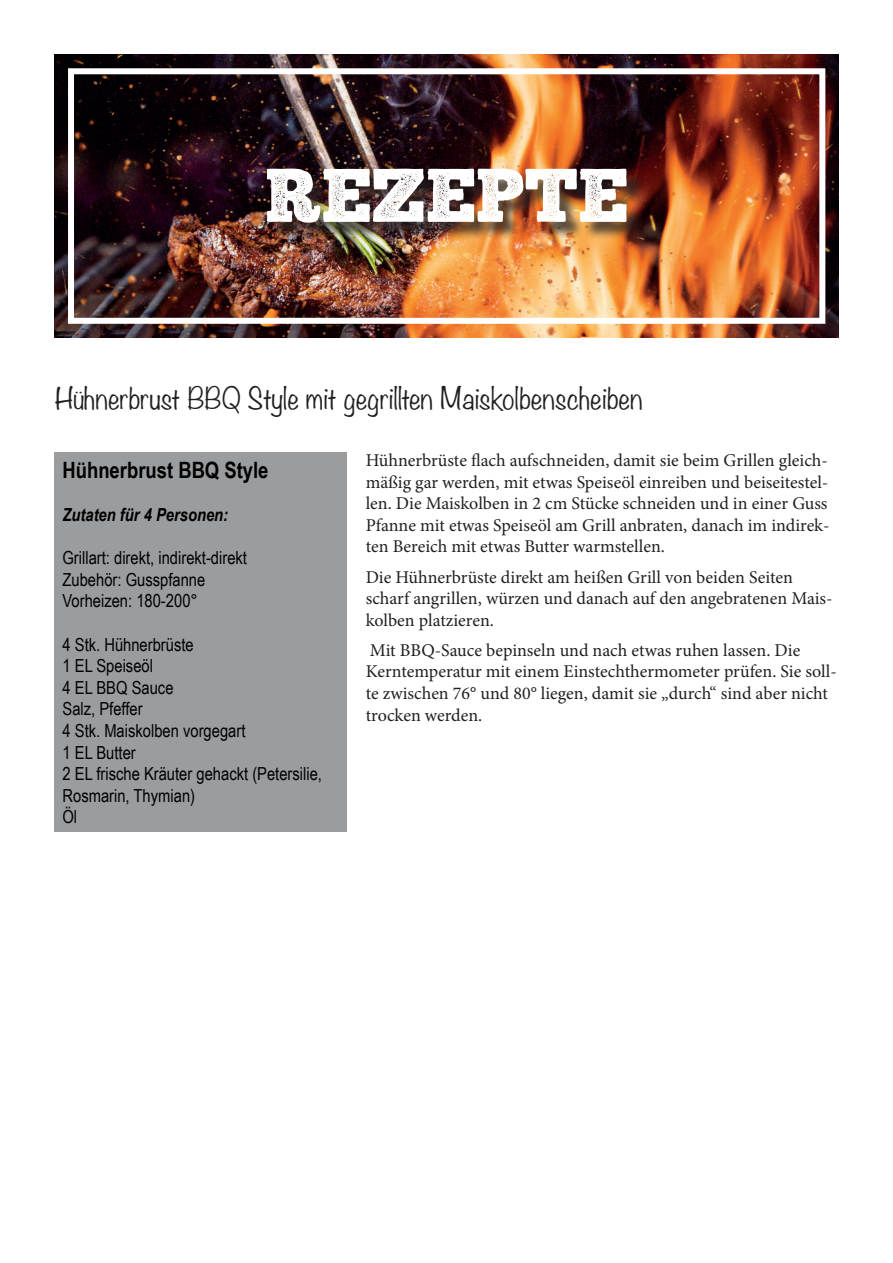
<style>
.page{position:relative;width:893px;height:1263px;background:#fff}
.page>*{position:absolute;margin:0;border:0;box-sizing:border-box;transform-origin:0 0}
.t1{font:76.5px "Chunk Five Print";color:#fff}
.t2{font:300 27px "Noteworthy";color:#231f20}
.t3{font:700 22.5px "Arial Narrow";color:#000001}
.t4{font:18px/21.6px "Minion Pro";color:#231f20}
.t5{font:18px/21.6px "Arial Narrow";color:#000001}
.t6{font:italic 700 18px "Arial Narrow";color:#000001}
</style>
<div class="page">
<img style="left:55px;top:55px;width:783px;height:282px">
<div style="left:270px;top:171px;width:375px;height:70px;background:#231f20;opacity:.75"></div>
<div style="left:68px;top:68px;width:757px;height:256px;border:6px solid #fff"></div>
<div style="left:54px;top:453px;width:293px;height:379px;background:#9a9c9d"></div>
<h1 class="t1" style="left:265px;top:161px;width:364px">REZEPTE</h1>
<h2 class="t2" style="left:55px;top:375px;width:589px">Hühnerbrust BBQ Style mit gegrillten Maiskolbenscheiben</h2>
<p class="t3" style="left:63px;top:453px;width:208px">Hühnerbrust BBQ Style</p>
<p class="t6" style="left:63px;top:501px;width:167px">Zutaten für 4 Personen:</p>
<p class="t5" style="left:63px;top:546px;width:186px">Grillart: direkt, indirekt-direkt<br>Zubehör: Gusspfanne<br>Vorheizen: 180-200°</p>
<p class="t5" style="left:63px;top:633px;width:261px">4 Stk. Hühnerbrüste<br>1 EL Speiseöl<br>4 EL BBQ Sauce<br>Salz, Pfeffer<br>4 Stk. Maiskolben vorgegart<br>1 EL Butter<br>2 EL frische Kräuter gehackt (Petersilie,<br>Rosmarin, Thymian)<br>Öl</p>
<p class="t4" style="left:366px;top:449px;width:465px;text-align:justify">Hühnerbrüste flach aufschneiden, damit sie beim Grillen gleich&shy;mäßig gar werden, mit etwas Speiseöl einreiben und beiseitestel&shy;len. Die Maiskolben in 2 cm Stücke schneiden und in einer Guss Pfanne mit etwas Speiseöl am Grill anbraten, danach im indirek&shy;ten Bereich mit etwas Butter warmstellen.</p>
<p class="t4" style="left:366px;top:566px;width:468px">Die Hühnerbrüste direkt am heißen Grill von beiden Seiten scharf angrillen, würzen und danach auf den angebratenen Mais&shy;kolben platzieren.</p>
<p class="t4" style="left:366px;top:639px;width:473px">Mit BBQ-Sauce bepinseln und nach etwas ruhen lassen. Die Kerntemperatur mit einem Einstechthermometer prüfen. Sie soll&shy;te zwischen 76° und 80° liegen, damit sie „durch“ sind aber nicht trocken werden.</p>
</div>
